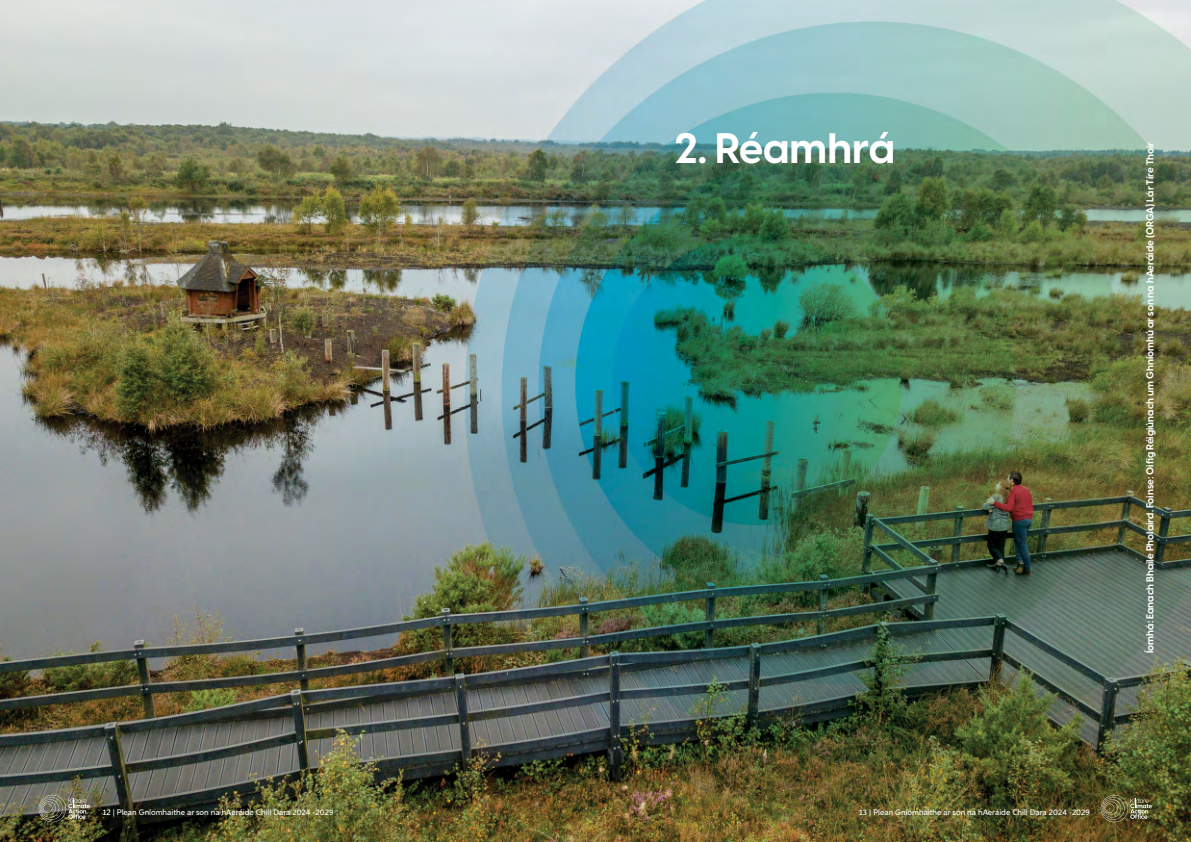
<style>
.page{position:relative;width:1191px;height:842px;background:#fff}
.page>*{position:absolute;margin:0;border:0;box-sizing:border-box;transform-origin:0 0}
.t1{font:700 42px "Visby CF";color:#fff}
.t2{font:700 10px "Visby CF";color:#fff}
.t3{font:500 8px "Aspira";color:#fff}
</style>
<div class="page">
<img style="left:0;top:0;width:1191px;height:842px">
<svg style="left:39px;top:795px;width:51px;height:27px"></svg>
<svg style="left:1100px;top:795px;width:52px;height:27px"></svg>
<h1 class="t1" style="left:674px;top:116px;width:222px">2. Réamhrá</h1>
<p class="t2" style="left:1142px;top:653px;width:513px;rotate:-90deg">Íomhá: Eanach Bhaile Pholaird. Foinse: Oifg Réigiúnach um Ghníomhú ar son na hAeráide (ORGA) Lár Tíre Thoir</p>
<p class="t3" style="left:103px;top:807px;width:232px">12 | Plean Gníomhaithe ar son na hAeráide Chill Dara 2024 -2029</p>
<p class="t3" style="left:859px;top:807px;width:232px">13 | Plean Gníomhaithe ar son na hAeráide Chill Dara 2024 -2029</p>
</div>
